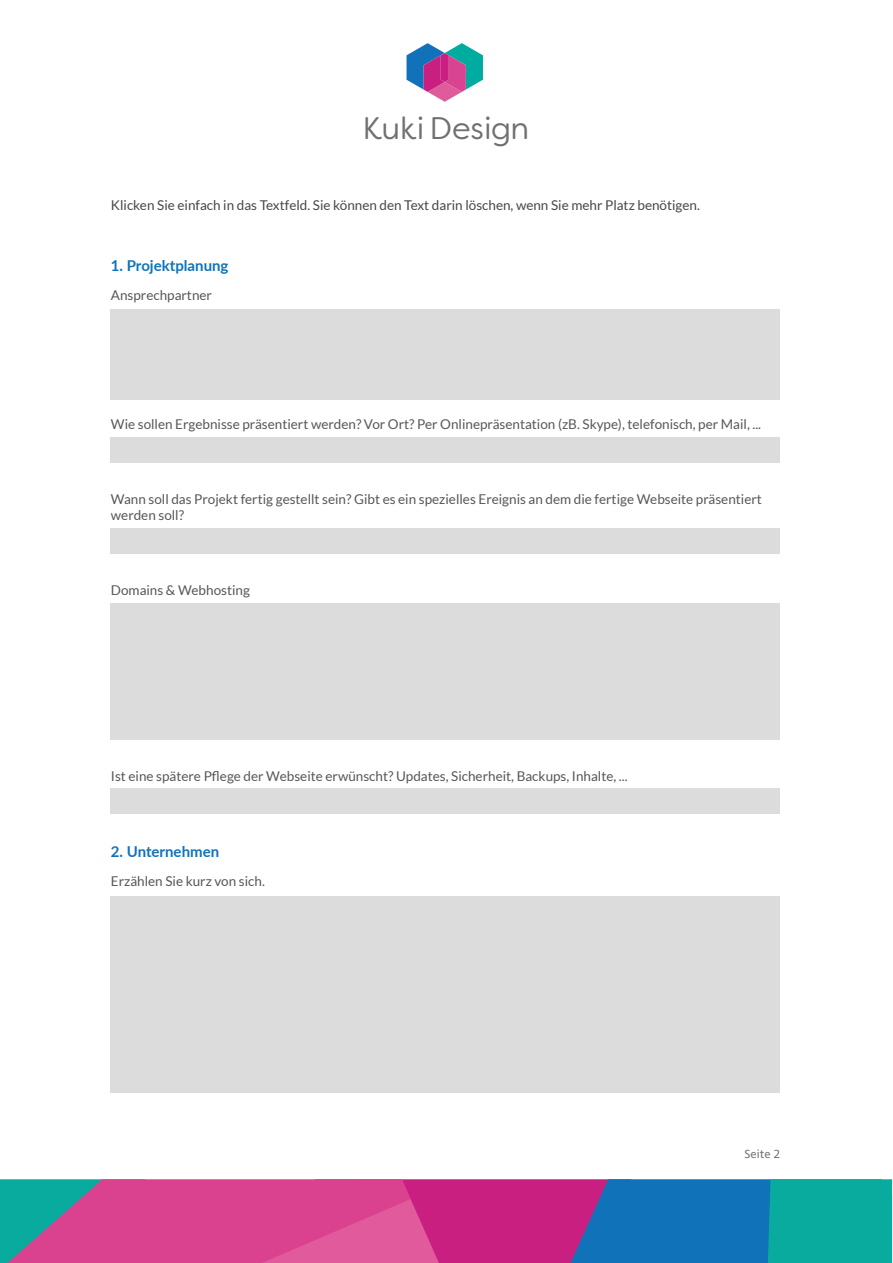
<style>
.page{position:relative;width:893px;height:1263px;background:#fff}
.page>*{position:absolute;margin:0;border:0;box-sizing:border-box;transform-origin:0 0}
.t1{font:31.2px "Filson Soft";letter-spacing:-.005em;color:#70706f}
.t2{font:700 15px "Lato";color:#1072b9}
.t3{font:13.5px/16.2px "Lato";color:#575756}
.t4{font:13.5px "Lato";color:#474748}
.t5{font:12px "Ingra";color:#71706f}
</style>
<div class="page">
<svg style="left:406px;top:43px;width:77px;height:59px"></svg>
<svg style="left:0;top:1179px;width:892px;height:84px;background:#845c99"></svg>
<div style="left:111px;top:309px;width:669px;height:90px;background:#dcdcdc"></div>
<div style="left:111px;top:437px;width:669px;height:26px;background:#dcdcdc"></div>
<div style="left:111px;top:528px;width:669px;height:26px;background:#dcdcdc"></div>
<div style="left:111px;top:788px;width:669px;height:26px;background:#dcdcdc"></div>
<div style="left:111px;top:604px;width:669px;height:136px;background:#dcdcdc"></div>
<div style="left:111px;top:896px;width:669px;height:197px;background:#dcdcdc"></div>
<h1 class="t1" style="left:362px;top:108px;width:169px">Kuki Design</h1>
<p class="t4" style="left:111px;top:197px;width:591px">Klicken Sie einfach in das Textfeld. Sie können den Text darin löschen, wenn Sie mehr Platz benötigen.</p>
<p class="t2" style="left:111px;top:255px;width:119px">1. Projektplanung</p>
<p class="t3" style="left:111px;top:287px;width:103px">Ansprechpartner</p>
<p class="t3" style="left:111px;top:416px;width:652px">Wie sollen Ergebnisse präsentiert werden? Vor Ort? Per Onlinepräsentation (zB. Skype), telefonisch, per Mail, ...</p>
<p class="t3" style="left:111px;top:491px;width:652px">Wann soll das Projekt fertig gestellt sein? Gibt es ein spezielles Ereignis an dem die fertige Webseite präsentiert werden soll?</p>
<p class="t3" style="left:111px;top:582px;width:141px">Domains &amp; Webhosting</p>
<p class="t3" style="left:111px;top:768px;width:518px">Ist eine spätere Pflege der Webseite erwünscht? Updates, Sicherheit, Backups, Inhalte, ...</p>
<p class="t2" style="left:111px;top:841px;width:110px">2. Unternehmen</p>
<p class="t3" style="left:111px;top:873px;width:156px">Erzählen Sie kurz von sich.</p>
<p class="t5" style="left:745px;top:1146px;width:37px">Seite 2</p>
</div>
